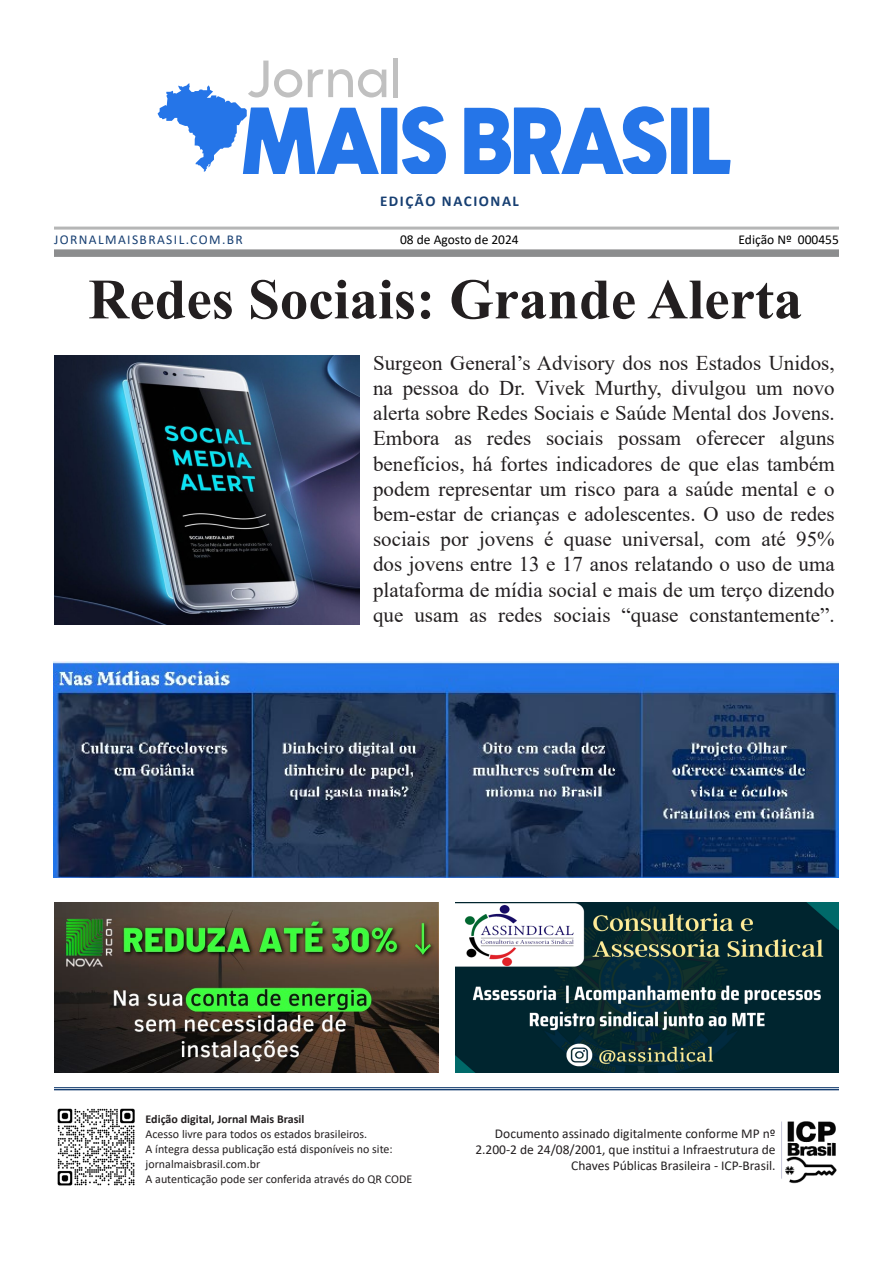
<style>
.page{position:relative;width:893px;height:1263px;background:#fff}
.page>*{position:absolute;margin:0;border:0;box-sizing:border-box;transform-origin:0 0}
.t1{font:700 57px "Times New Roman";color:#231f20}
.t2{font:21px/25.2px "Times New Roman";color:#231f20;text-align:justify}
.t3{font:700 15px "Calibri";letter-spacing:.105em;color:#173f72}
.t4{font:13.5px/16.2px "Calibri";color:#231f20;text-align:right}
.t5{font:13.5px "Calibri";color:#000}
.t6{font:13.5px "Calibri";letter-spacing:.105em;color:#173f72}
.t7{font:12px/15px "Calibri";color:#231f20}
.t8{font:700 12px "Calibri";color:#231f20}
</style>
<div class="page">
<img style="left:57px;top:1108px;width:78px;height:78px">
<hr style="left:54px;top:1087px;width:785px;height:1px;background:#173f72">
<hr style="left:54px;top:1089px;width:785px;height:1px;background:#173f72">
<div style="left:393px;top:58px;width:5px;height:39px;background:#c0c0c0"></div>
<svg style="left:158px;top:61px;width:288px;height:113px"></svg>
<svg style="left:464px;top:106px;width:223px;height:68px"></svg>
<svg style="left:693px;top:108px;width:38px;height:66px"></svg>
<div style="left:54px;top:249px;width:785px;height:8px;background:#8c8d8e"></div>
<hr style="left:54px;top:227px;width:785px;height:3px;background:#b5b6b6">
<img style="left:54px;top:355px;width:305px;height:269px">
<img style="left:54px;top:661px;width:784px;height:216px">
<img style="left:785px;top:1121px;width:52px;height:63px">
<hr style="left:781px;top:1121px;width:1px;height:58px;background:#c7c7d9">
<img style="left:455px;top:903px;width:384px;height:170px">
<img style="left:54px;top:903px;width:385px;height:170px">
<p class="t3" style="left:380px;top:190px;width:140px">EDIÇÃO NACIONAL</p>
<p class="t6" style="left:54px;top:230px;width:190px">JORNALMAISBRASIL.COM.BR</p>
<p class="t5" style="left:400px;top:230px;width:120px">08 de Agosto de 2024</p>
<p class="t5" style="left:738px;top:230px;width:102px">Edição Nº 000455</p>
<h1 class="t1" style="left:88px;top:258px;width:716px">Redes Sociais: Grande Alerta</h1>
<p class="t2" style="left:373px;top:349px;width:463px">Surgeon General’s Advisory dos nos Estados Unidos, na pessoa do Dr. Vivek Murthy, divulgou um novo alerta sobre Redes Sociais e Saúde Mental dos Jovens.<br>Embora as redes sociais possam oferecer alguns benefícios, há fortes indicadores de que elas também podem representar um risco para a saúde mental e o bem-estar de crianças e adolescentes. O uso de redes sociais por jovens é quase universal, com até 95% dos jovens entre 13 e 17 anos relatando o uso de uma plataforma de mídia social e mais de um terço dizendo que usam as redes sociais “quase constantemente”.</p>
<p class="t8" style="left:146px;top:1110px;width:160px">Edição digital, Jornal Mais Brasil</p>
<p class="t7" style="left:146px;top:1126px;width:268px">Acesso livre para todos os estados brasileiros.<br>A íntegra dessa publicação está disponíveis no site: jornalmaisbrasil.com.br<br>A autenticação pode ser conferida através do QR CODE</p>
<p class="t4" style="left:475px;top:1125px;width:302px">Documento assinado digitalmente conforme MP nº<br>2.200-2 de 24/08/2001, que institui a Infraestrutura de<br>Chaves Públicas Brasileira - ICP-Brasil.</p>
</div>
